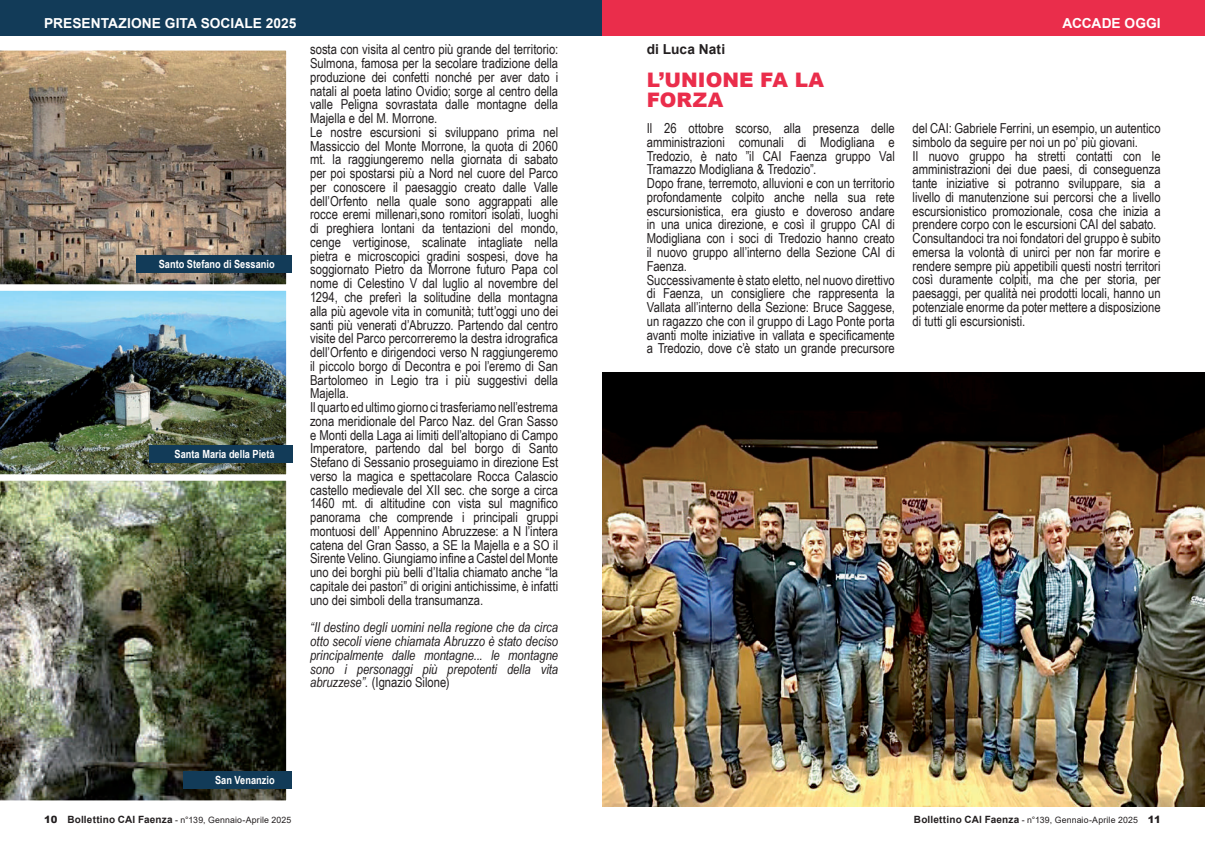
<style>
.page{position:relative;width:1205px;height:851px;background:#fff}
.page>*{position:absolute;margin:0;border:0;box-sizing:border-box;transform-origin:0 0}
.t1{font:900 20px/20px "Arial";color:#ea2d4b}
.t2{font:13.75px/13.8px "Arial Narrow";color:#231f20}
.t3{font:italic 13.75px/13.8px "Arial Narrow";color:#231f20;text-align:justify}
.t4{font:700 13.75px "Arial";color:#fff}
.t5{font:700 13.75px "Arial";letter-spacing:.005em;color:#231f20}
.t6{font:700 11.25px "Arial Narrow";color:#fff}
.t7{font:8.75px "Arial";letter-spacing:.015em;color:#231f20}
.s1{font-style:normal}
.s2{font-weight:900;font-size:10px}
.s3{font-weight:700;font-size:10px}
</style>
<div class="page">
<svg style="left:0;top:50px;width:287px;height:234px;background:#917e69"></svg>
<div style="left:0;top:0;width:602px;height:35px;background:#123b58"></div>
<div style="left:136px;top:255px;width:156px;height:18px;background:#123b58"></div>
<img style="left:0;top:480px;width:292px;height:321px">
<img style="left:0;top:284px;width:292px;height:191px">
<div style="left:149px;top:445px;width:143px;height:17px;background:#123b58"></div>
<div style="left:183px;top:771px;width:109px;height:17px;background:#123b58"></div>
<img style="left:602px;top:373px;width:603px;height:433px">
<div style="left:602px;top:0;width:603px;height:35px;background:#ea2d4b"></div>
<p class="t4" style="left:44px;top:13px;width:254px">PRESENTAZIONE GITA SOCIALE 2025</p>
<p class="t6" style="left:159px;top:256px;width:117px">Santo Stefano di Sessanio</p>
<p class="t6" style="left:175px;top:445px;width:101px">Santa Maria della Pietà</p>
<p class="t2" style="left:310px;top:42px;width:250px">sosta con visita al centro più grande del territorio:<br>Sulmona, famosa per la secolare tradizione della produzione dei confetti nonché per aver dato i natali al poeta latino Ovidio; sorge al centro della valle Peligna sovrastata dalle montagne della Majella e del M. Morrone.<br>Le nostre escursioni si sviluppano prima nel Massiccio del Monte Morrone, la quota di 2060 mt. la raggiungeremo nella giornata di sabato per poi spostarsi più a Nord nel cuore del Parco per conoscere il paesaggio creato dalle Valle dell’Orfento nella quale sono aggrappati alle rocce eremi millenari,sono romitori isolati, luoghi di preghiera lontani da tentazioni del mondo, cenge vertiginose, scalinate intagliate nella pietra e microscopici gradini sospesi, dove ha soggiornato Pietro da Morrone futuro Papa col nome di Celestino V dal luglio al novembre del 1294, che preferì la solitudine della montagna alla più agevole vita in comunità; tutt’oggi uno dei santi più venerati d’Abruzzo. Partendo dal centro visite del Parco percorreremo la destra idrografica dell’Orfento e dirigendoci verso N raggiungeremo il piccolo borgo di Decontra e poi l’eremo di San Bartolomeo in Legio tra i più suggestivi della Majella.<br>Il quarto ed ultimo giorno ci trasferiamo nell’estrema zona meridionale del Parco Naz. del Gran Sasso e Monti della Laga ai limiti dell’altopiano di Campo Imperatore, partendo dal bel borgo di Santo Stefano di Sessanio proseguiamo in direzione Est verso la magica e spettacolare Rocca Calascio castello medievale del XII sec. che sorge a circa 1460 mt. di altitudine con vista sul magnifico panorama che comprende i principali gruppi montuosi dell’ Appennino Abruzzese: a N l’intera catena del Gran Sasso, a SE la Majella e a SO il Sirente Velino. Giungiamo infine a Castel del Monte uno dei borghi più belli d’Italia chiamato anche “la capitale dei pastori” di origini antichissime, è infatti uno dei simboli della transumanza.</p>
<p class="t3" style="left:310px;top:620px;width:250px">“Il destino degli uomini nella regione che da circa otto secoli viene chiamata Abruzzo è stato deciso principalmente dalle montagne... le montagne sono i personaggi più prepotenti della vita abruzzese”. <span class="s1">(Ignazio Silone)</span></p>
<p class="t6" style="left:215px;top:771px;width:61px">San Venanzio</p>
<p class="t4" style="left:1062px;top:13px;width:100px">ACCADE OGGI</p>
<p class="t5" style="left:647px;top:40px;width:80px">di Luca Nati</p>
<h1 class="t1" style="left:647px;top:69px;width:179px">L’UNIONE FA LA<br>FORZA</h1>
<p class="t2" style="left:647px;top:121px;width:250px">Il 26 ottobre scorso, alla presenza delle amministrazioni comunali di Modigliana e Tredozio, è nato ”il CAI Faenza gruppo Val Tramazzo Modigliana &amp; Tredozio”.<br>Dopo frane, terremoto, alluvioni e con un territorio profondamente colpito anche nella sua rete escursionistica, era giusto e doveroso andare in una unica direzione, e così il gruppo CAI di Modigliana con i soci di Tredozio hanno creato il nuovo gruppo all’interno della Sezione CAI di Faenza.<br>Successivamente è stato eletto, nel nuovo direttivo di Faenza, un consigliere che rappresenta la Vallata all’interno della Sezione: Bruce Saggese, un ragazzo che con il gruppo di Lago Ponte porta avanti molte iniziative in vallata e specificamente a Tredozio, dove c’è stato un grande precursore</p>
<p class="t2" style="left:912px;top:121px;width:250px">del CAI: Gabriele Ferrini, un esempio, un autentico simbolo da seguire per noi un po’ più giovani.<br>Il nuovo gruppo ha stretti contatti con le amministrazioni dei due paesi, di conseguenza tante iniziative si potranno sviluppare, sia a livello di manutenzione sui percorsi che a livello escursionistico promozionale, cosa che inizia a prendere corpo con le escursioni CAI del sabato.<br>Consultandoci tra noi fondatori del gruppo è subito emersa la volontà di unirci per non far morire e rendere sempre più appetibili questi nostri territori così duramente colpiti, ma che per storia, per paesaggi, per qualità nei prodotti locali, hanno un potenziale enorme da poter mettere a disposizione di tutti gli escursionisti.</p>
<p class="t7" style="left:44px;top:813px;width:249px"><span class="s2">10</span> <span class="s3">Bollettino CAI Faenza</span> - n°139, Gennaio-Aprile 2025</p>
<p class="t7" style="left:914px;top:813px;width:248px"><span class="s3">Bollettino CAI Faenza</span> - n°139, Gennaio-Aprile 2025 <span class="s2">11</span></p>
</div>
